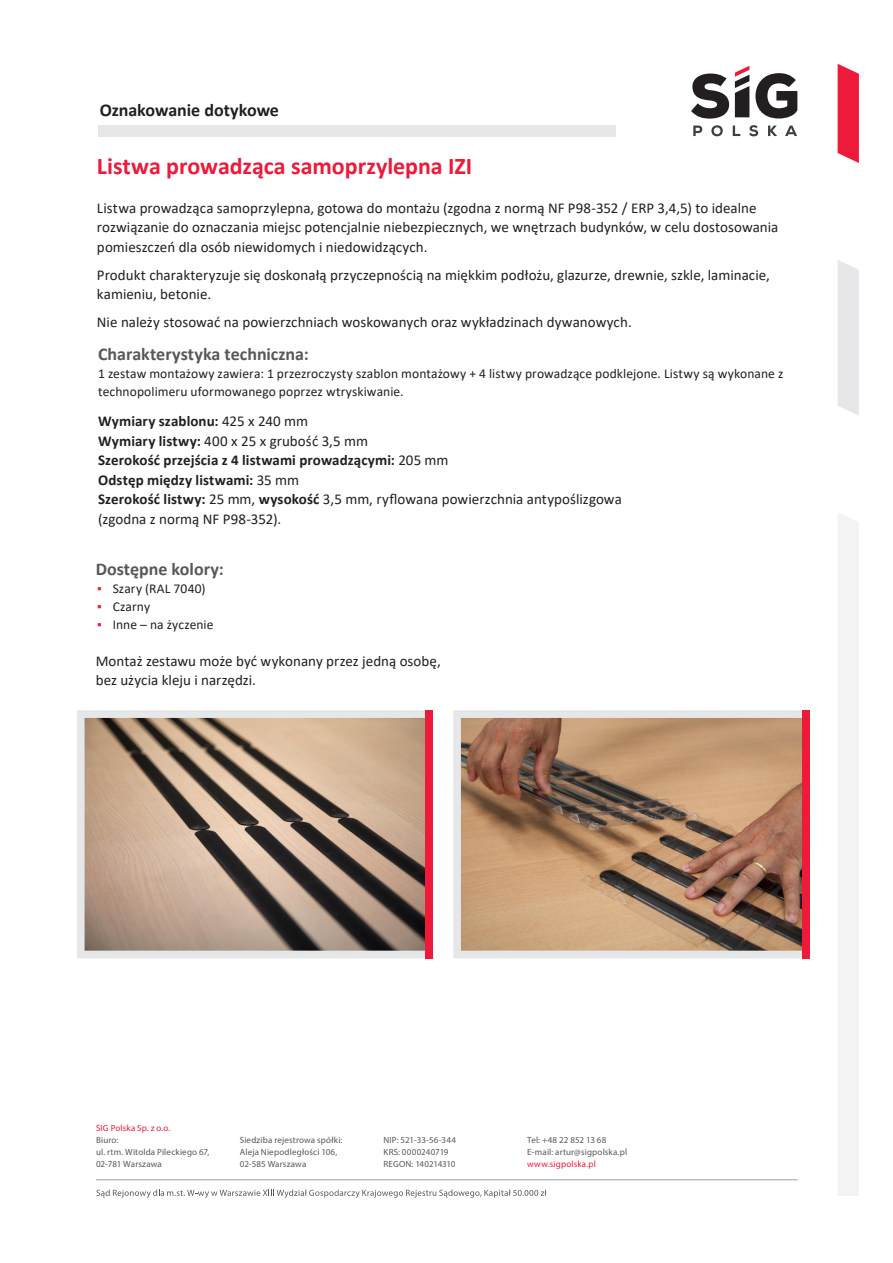
<style>
.page{position:relative;width:893px;height:1263px;background:#fff}
.page>*{position:absolute;margin:0;border:0;box-sizing:border-box;transform-origin:0 0}
.t1{font:700 24px "Calibri";color:#ed1a3a}
.t2{font:700 18px "Calibri";color:#57585a}
.t3{font:700 18px "Calibri";letter-spacing:-.005em;color:#231f20}
.t4{font:15px/19.5px "Calibri";color:#231f20}
.t5{font:700 15px "Calibri";letter-spacing:.005em;color:#231f20}
.t6{font:13.5px/18px "Calibri";letter-spacing:.01em;color:#231f20}
.t7{font:9px/12px "Myriad Pro";letter-spacing:.015em;color:#57585a}
.t8{font:9px "Myriad Pro";letter-spacing:.015em;color:#ed1a3a}
.s1{font-weight:400}
.s2{font-weight:700}
.s3{color:#ed1a3a}
</style>
<div class="page">
<svg style="left:691px;top:74px;width:38px;height:45px"></svg>
<svg style="left:755px;top:73px;width:42px;height:46px"></svg>
<svg style="left:735px;top:66px;width:14px;height:51px"></svg>
<svg style="left:693px;top:126px;width:9px;height:10px"></svg>
<svg style="left:711px;top:125px;width:12px;height:11px"></svg>
<svg style="left:733px;top:126px;width:7px;height:10px"></svg>
<svg style="left:749px;top:125px;width:9px;height:11px"></svg>
<svg style="left:768px;top:126px;width:9px;height:10px"></svg>
<svg style="left:785px;top:126px;width:12px;height:10px"></svg>
<svg style="left:96px;top:1189px;width:451px;height:9px"></svg>
<hr style="left:96px;top:1179px;width:701px;height:1px;background:#bcbdc0">
<svg style="left:838px;top:64px;width:21px;height:99px;background:#ee314e"></svg>
<div style="left:838px;top:513px;width:21px;height:683px;background:#f2f3f4"></div>
<div style="left:838px;top:260px;width:21px;height:156px;background:#e6e7e9"></div>
<div style="left:98px;top:125px;width:517px;height:11px;background:#e6e7e9"></div>
<svg style="left:453px;top:710px;width:349px;height:248px;background:#ae8c70"></svg>
<div style="left:802px;top:710px;width:8px;height:248px;background:#ed1a3a"></div>
<svg style="left:77px;top:710px;width:349px;height:248px;background:#aa9483"></svg>
<div style="left:426px;top:710px;width:7px;height:248px;background:#ed1a3a"></div>
<p class="t3" style="left:100px;top:97px;width:181px">Oznakowanie dotykowe</p>
<h1 class="t1" style="left:97px;top:149px;width:377px">Listwa prowadząca samoprzylepna IZI</h1>
<p class="t4" style="left:97px;top:197px;width:683px">Listwa prowadząca samoprzylepna, gotowa do montażu (zgodna z normą NF P98-352 / ERP 3,4,5) to idealne rozwiązanie do oznaczania miejsc potencjalnie niebezpiecznych, we wnętrzach budynków, w celu dostosowania pomieszczeń dla osób niewidomych i niedowidzących.</p>
<p class="t4" style="left:97px;top:264px;width:674px">Produkt charakteryzuje się doskonałą przyczepnością na miękkim podłożu, glazurze, drewnie, szkle, laminacie, kamieniu, betonie.</p>
<p class="t4" style="left:97px;top:312px;width:536px">Nie należy stosować na powierzchniach woskowanych oraz wykładzinach dywanowych.</p>
<h2 class="t2" style="left:98px;top:341px;width:212px">Charakterystyka techniczna:</h2>
<h2 class="t6" style="left:98px;top:364px;width:687px">1 zestaw montażowy zawiera: 1 przezroczysty szablon montażowy + 4 listwy prowadzące podklejone. Listwy są wykonane z technopolimeru uformowanego poprzez wtryskiwanie.</h2>
<p class="t5" style="left:98px;top:410px;width:212px">Wymiary szablonu: <span class="s1">425 x 240 mm</span></p>
<p class="t4" style="left:98px;top:430px;width:271px"><span class="s2">Wymiary listwy:</span> 400 x 25 x grubość 3,5 mm</p>
<p class="t5" style="left:98px;top:449px;width:352px">Szerokość przejścia z 4 listwami prowadzącymi: <span class="s1">205 mm</span></p>
<p class="t5" style="left:98px;top:469px;width:203px">Odstęp między listwami: <span class="s1">35 mm</span></p>
<p class="t4" style="left:98px;top:489px;width:525px"><span class="s2">Szerokość listwy:</span> 25 mm, <span class="s2">wysokość</span> 3,5 mm, ryflowana powierzchnia antypoślizgowa</p>
<p class="t4" style="left:98px;top:508px;width:184px">(zgodna z normą NF P98-352).</p>
<h2 class="t2" style="left:96px;top:557px;width:130px">Dostępne kolory:</h2>
<p class="t6" style="left:97px;top:580px;width:110px"><span class="s3">▪</span> Szary (RAL 7040)</p>
<p class="t6" style="left:97px;top:598px;width:54px"><span class="s3">▪</span> Czarny</p>
<p class="t6" style="left:97px;top:616px;width:118px"><span class="s3">▪</span> Inne – na życzenie</p>
<p class="t4" style="left:96px;top:651px;width:347px">Montaż zestawu może być wykonany przez jedną osobę, bez użycia kleju i narzędzi.</p>
<p class="t8" style="left:96px;top:1123px;width:76px">SIG Polska Sp. z o.o.</p>
<p class="t7" style="left:96px;top:1134px;width:115px">Biuro:<br>ul. rtm. Witolda Pileckiego 67,<br>02-781 Warszawa</p>
<p class="t7" style="left:240px;top:1134px;width:104px">Siedziba rejestrowa spółki:<br>Aleja Niepodległości 106,<br>02-585 Warszawa</p>
<p class="t7" style="left:384px;top:1134px;width:74px">NIP: 521-33-56-344<br>KRS: 0000240719<br>REGON: 140214310</p>
<p class="t7" style="left:527px;top:1134px;width:101px">Tel: +48 22 852 13 68<br>E-mail: artur@sigpolska.pl</p>
<p class="t8" style="left:527px;top:1159px;width:70px">www.sigpolska.pl</p>
</div>
